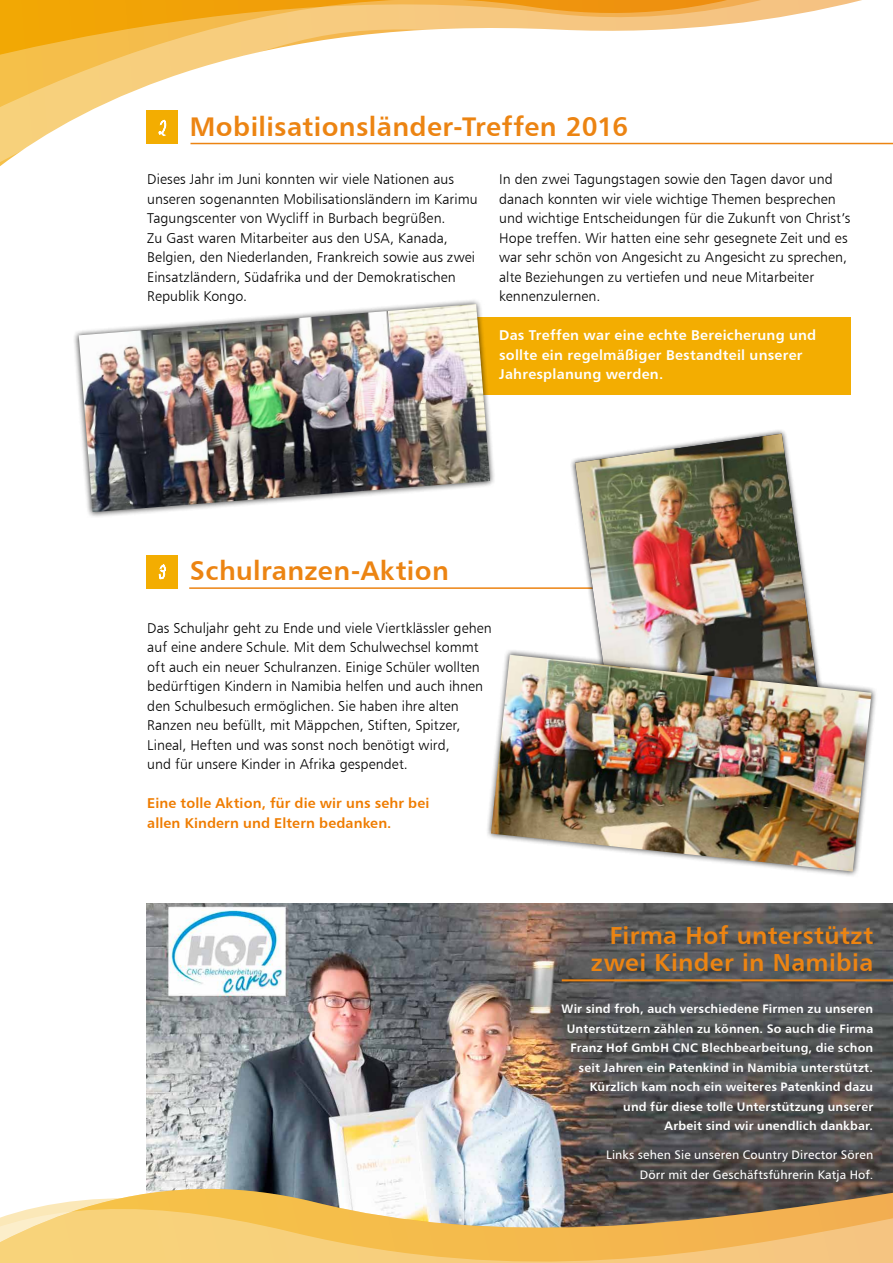
<style>
.page{position:relative;width:893px;height:1263px;background:#fff}
.page>*{position:absolute;margin:0;border:0;box-sizing:border-box;transform-origin:0 0}
.t1{font:27px "Humanist 777 BT Bold B";letter-spacing:.015em;color:#ec8412}
.t2{font:24.6px/27.5px "Humanist 777 BT Bold B";letter-spacing:.015em;color:#ec8412;text-align:right}
.t3{font:14.25px/19.5px "Humanist 777 BT Light B";letter-spacing:.005em;color:#000}
.t4{font:14.25px/19.5px "Humanist 777 BT Bold B";letter-spacing:.02em;color:#fff}
.t5{font:14.25px/19.5px "Humanist 777 BT Bold B";letter-spacing:.01em;color:#ef7c00}
.t6{font:12.3px/19.5px "Humanist 777 BT Bold B";letter-spacing:.015em;color:#fff;text-align:right}
.t7{font:12.3px/19.5px "Humanist 777 BT Roman B";letter-spacing:.015em;color:#fff;text-align:right}
</style>
<div class="page">
<img style="left:147px;top:903px;width:746px;height:251px">
<hr style="left:189px;top:587px;width:490px;height:2px;background:#ec8412">
<div style="left:459px;top:317px;width:391px;height:78px;background:#f3ad01"></div>
<div style="left:73px;top:298px;width:423px;height:220px;background:#000;opacity:.75"></div>
<img style="left:79px;top:304px;width:411px;height:208px">
<svg style="left:0;top:0;width:893px;height:166px"></svg>
<hr style="left:190px;top:143px;width:703px;height:1px;background:#ec8412">
<div style="left:147px;top:111px;width:31px;height:33px;background:#f3ad01"></div>
<svg style="left:158px;top:119px;width:9px;height:17px"></svg>
<div style="left:147px;top:555px;width:31px;height:34px;background:#f3ad01"></div>
<svg style="left:158px;top:564px;width:8px;height:16px"></svg>
<svg style="left:146px;top:1154px;width:747px;height:6px"></svg>
<svg style="left:146px;top:1160px;width:747px;height:5px;background:#898a8b"></svg>
<svg style="left:0;top:1165px;width:893px;height:98px;background:#ccb280"></svg>
<hr style="left:562px;top:979px;width:331px;height:2px;background:#ec8412">
<div style="left:570px;top:429px;width:255px;height:313px;background:#000;opacity:.75"></div>
<img style="left:575px;top:434px;width:245px;height:215px">
<div style="left:485px;top:649px;width:392px;height:228px;background:#000;opacity:.75"></div>
<img style="left:491px;top:655px;width:380px;height:216px">
<h1 class="t1" style="left:190px;top:109px;width:440px">Mobilisationsländer-Treffen 2016</h1>
<p class="t3" style="left:147px;top:169px;width:332px">Dieses Jahr im Juni konnten wir viele Nationen aus unseren sogenannten Mobilisationsländern im Karimu Tagungscenter von Wycliff in Burbach begrüßen.<br>Zu Gast waren Mitarbeiter aus den USA, Kanada, Belgien, den Niederlanden, Frankreich sowie aus zwei Einsatzländern, Südafrika und der Demokratischen Republik Kongo.</p>
<p class="t3" style="left:499px;top:169px;width:353px">In den zwei Tagungstagen sowie den Tagen davor und danach konnten wir viele wichtige Themen besprechen und wichtige Entscheidungen für die Zukunft von Christ’s Hope treffen. Wir hatten eine sehr gesegnete Zeit und es war sehr schön von Angesicht zu Angesicht zu sprechen, alte Beziehungen zu vertiefen und neue Mitarbeiter kennenzulernen.</p>
<p class="t4" style="left:499px;top:325px;width:319px">Das Treffen war eine echte Bereicherung und sollte ein regelmäßiger Bestandteil unserer<br>Jahresplanung werden.</p>
<h1 class="t1" style="left:190px;top:554px;width:261px">Schulranzen-Aktion</h1>
<p class="t3" style="left:147px;top:618px;width:346px">Das Schuljahr geht zu Ende und viele Viertklässler gehen auf eine andere Schule. Mit dem Schulwechsel kommt oft auch ein neuer Schulranzen. Einige Schüler wollten bedürftigen Kindern in Namibia helfen und auch ihnen den Schulbesuch ermöglichen. Sie haben ihre alten Ranzen neu befüllt, mit Mäppchen, Stiften, Spitzer, Lineal, Heften und was sonst noch benötigt wird,<br>und für unsere Kinder in Afrika gespendet.</p>
<p class="t5" style="left:147px;top:793px;width:284px">Eine tolle Aktion, für die wir uns sehr bei allen Kindern und Eltern bedanken.</p>
<h2 class="t2" style="left:591px;top:921px;width:284px">Firma Hof unterstützt zwei Kinder in Namibia</h2>
<p class="t6" style="left:562px;top:999px;width:313px">Wir sind froh, auch verschiedene Firmen zu unseren Unterstützern zählen zu können. So auch die Firma Franz Hof GmbH CNC Blechbearbeitung, die schon seit Jahren ein Patenkind in Namibia unterstützt.<br>Kürzlich kam noch ein weiteres Patenkind dazu<br>und für diese tolle Unterstützung unserer<br>Arbeit sind wir unendlich dankbar.</p>
<p class="t7" style="left:606px;top:1145px;width:269px">Links sehen Sie unseren Country Director Sören<br>Dörr mit der Geschäftsführerin Katja Hof.</p>
</div>
